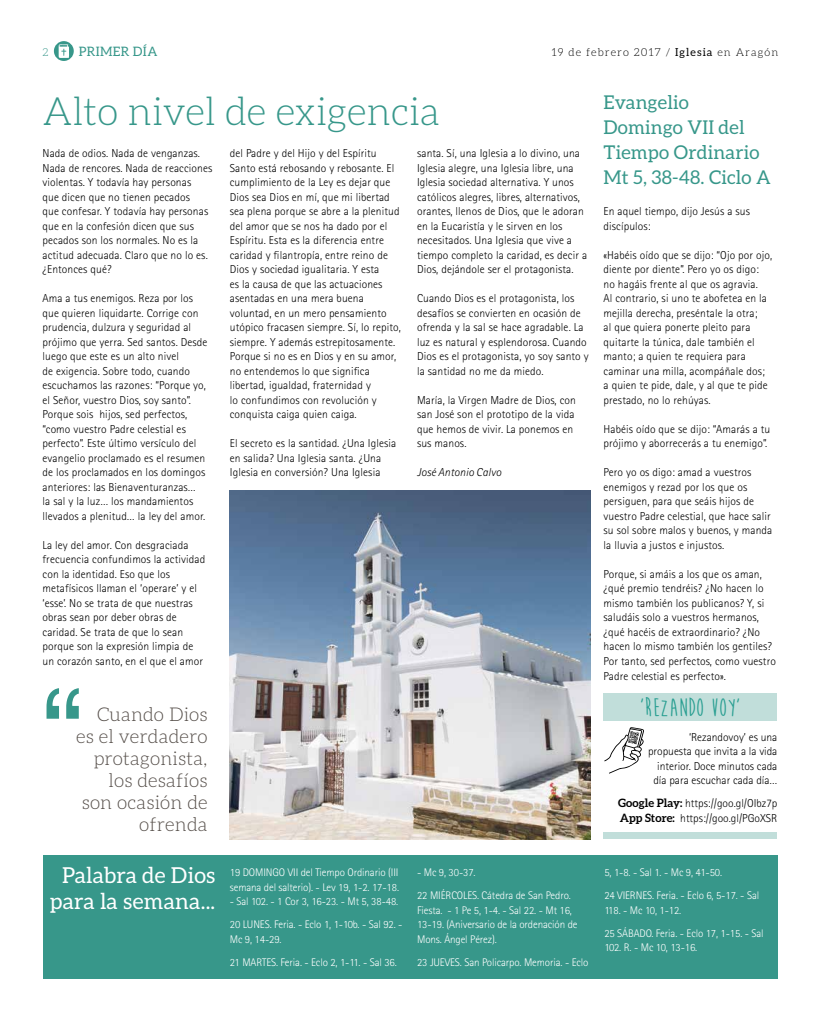
<style>
.page{position:relative;width:820px;height:1021px;background:#fff}
.page>*{position:absolute;margin:0;border:0;box-sizing:border-box;transform-origin:0 0}
.t1{font:120px "Helvetica";color:#37978a}
.t2{font:300 39px "Aleo";color:#37978a}
.t3{font:700 26px "Moon Flower";letter-spacing:.01em;color:#289e91}
.t4{font:22px/26.4px "Aleo";letter-spacing:.01em;color:#fff;text-align:center}
.t5{font:300 19px/22px "Aleo";letter-spacing:.01em;color:#544d48;text-align:right}
.t6{font:19px/25px "Aleo";letter-spacing:.01em;color:#37978a}
.t7{font:13px "Aleo";letter-spacing:.025em;color:#37978a}
.t8{font:300 11.5px/14.5px "Rotis Sans Serif";letter-spacing:.01em;color:#000}
.t9{font:italic 300 11.5px "Rotis Sans Serif";letter-spacing:.01em;color:#000}
.t10{font:300 11px/23px "Rotis Sans Serif";letter-spacing:-.01em;color:#fff}
.t11{font:300 11px "Aleo";letter-spacing:.1em;color:#000}
.t12{font:300 11px "Aleo";color:#37978a}
.s1{font-weight:400}
.s2{font-family:"Aleo";font-weight:700}
</style>
<div class="page">
<svg style="left:54px;top:41px;width:20px;height:20px"></svg>
<div style="left:43px;top:855px;width:734px;height:124px;background:#37978a"></div>
<img style="left:230px;top:491px;width:360px;height:348px">
<div style="left:603px;top:694px;width:173px;height:27px;background:#c1deda"></div>
<div style="left:603px;top:832px;width:173px;height:7px;background:#c1deda"></div>
<svg style="left:604px;top:727px;width:39px;height:46px"></svg>
<p class="t12" style="left:43px;top:46px;width:7px">2</p>
<p class="t7" style="left:79px;top:44px;width:80px">PRIMER DÍA</p>
<p class="t11" style="left:551px;top:46px;width:228px">19 de febrero 2017 / <span class="s1">Iglesia</span> en Aragón</p>
<h2 class="t2" style="left:43px;top:90px;width:399px">Alto nivel de exigencia</h2>
<h3 class="t6" style="left:603px;top:89px;width:168px">Evangelio<br>Domingo VII del<br>Tiempo Ordinario<br>Mt 5, 38-48. Ciclo A</h3>
<p class="t8" style="left:603px;top:204px;width:148px">En aquel tiempo, dijo Jesús a sus discípulos:</p>
<p class="t8" style="left:603px;top:247px;width:170px">«Habéis oído que se dijo: “Ojo por ojo, diente por diente”. Pero yo os digo: no hagáis frente al que os agravia.<br>Al contrario, si uno te abofetea en la mejilla derecha, preséntale la otra;<br>al que quiera ponerte pleito para quitarte la túnica, dale también el manto; a quien te requiera para caminar una milla, acompáñale dos; a quien te pide, dale, y al que te pide prestado, no lo rehúyas.</p>
<p class="t8" style="left:603px;top:422px;width:168px">Habéis oído que se dijo: “Amarás a tu prójimo y aborrecerás a tu enemigo”.</p>
<p class="t8" style="left:603px;top:465px;width:170px">Pero yo os digo: amad a vuestros enemigos y rezad por los que os persiguen, para que seáis hijos de vuestro Padre celestial, que hace salir su sol sobre malos y buenos, y manda la lluvia a justos e injustos.</p>
<p class="t8" style="left:603px;top:567px;width:174px">Porque, si amáis a los que os aman, ¿qué premio tendréis? ¿No hacen lo mismo también los publicanos? Y, si saludáis solo a vuestros hermanos, ¿qué hacéis de extraordinario? ¿No hacen lo mismo también los gentiles?<br>Por tanto, sed perfectos, como vuestro Padre celestial es perfecto».</p>
<h3 class="t3" style="left:639px;top:694px;width:102px">‘REZANDO VOY’</h3>
<p class="t8" style="left:647px;top:729px;width:131px;text-align:right">‘Rezandovoy’ es una propuesta que invita a la vida interior. Doce minutos cada día para escuchar cada día…</p>
<p class="t8" style="left:618px;top:796px;width:161px"><span class="s2">Google Play:</span> https://goo.gl/OIbz7p<br><span class="s2">App Store:</span> https://goo.gl/PGoXSR</p>
<p class="t8" style="left:417px;top:146px;width:171px">santa. Sí, una Iglesia a lo divino, una Iglesia alegre, una Iglesia libre, una Iglesia sociedad alternativa. Y unos católicos alegres, libres, alternativos, orantes, llenos de Dios, que le adoran en la Eucaristía y le sirven en los necesitados. Una Iglesia que vive a tiempo completo la caridad, es decir a Dios, dejándole ser el protagonista.</p>
<p class="t8" style="left:417px;top:291px;width:173px">Cuando Dios es el protagonista, los desafíos se convierten en ocasión de ofrenda y la sal se hace agradable. La luz es natural y esplendorosa. Cuando Dios es el protagonista, yo soy santo y la santidad no me da miedo.</p>
<p class="t8" style="left:417px;top:393px;width:160px">María, la Virgen Madre de Dios, con san José son el prototipo de la vida que hemos de vivir. La ponemos en sus manos.</p>
<p class="t9" style="left:417px;top:466px;width:86px">José Antonio Calvo</p>
<p class="t8" style="left:43px;top:146px;width:171px">Nada de odios. Nada de venganzas.<br>Nada de rencores. Nada de reacciones violentas. Y todavía hay personas<br>que dicen que no tienen pecados<br>que confesar. Y todavía hay personas que en la confesión dicen que sus pecados son los normales. No es la actitud adecuada. Claro que no lo es. ¿Entonces qué?</p>
<p class="t8" style="left:43px;top:291px;width:166px">Ama a tus enemigos. Reza por los que quieren liquidarte. Corrige con prudencia, dulzura y seguridad al prójimo que yerra. Sed santos. Desde luego que este es un alto nivel<br>de exigencia. Sobre todo, cuando escuchamos las razones: “Porque yo, el Señor, vuestro Dios, soy santo”.<br>Porque sois hijos, sed perfectos, “como vuestro Padre celestial es perfecto”. Este último versículo del evangelio proclamado es el resumen de los proclamados en los domingos anteriores: las Bienaventuranzas…<br>la sal y la luz… los mandamientos llevados a plenitud… la ley del amor.</p>
<p class="t8" style="left:43px;top:538px;width:164px">La ley del amor. Con desgraciada frecuencia confundimos la actividad con la identidad. Eso que los metafísicos llaman el ‘operare’ y el ‘esse’. No se trata de que nuestras obras sean por deber obras de caridad. Se trata de que lo sean porque son la expresión limpia de un corazón santo, en el que el amor</p>
<p class="t8" style="left:230px;top:146px;width:172px">del Padre y del Hijo y del Espíritu Santo está rebosando y rebosante. El cumplimiento de la Ley es dejar que Dios sea Dios en mí, que mi libertad sea plena porque se abre a la plenitud del amor que se nos ha dado por el Espíritu. Esta es la diferencia entre caridad y filantropía, entre reino de Dios y sociedad igualitaria. Y esta<br>es la causa de que las actuaciones asentadas en una mera buena voluntad, en un mero pensamiento utópico fracasen siempre. Sí, lo repito, siempre. Y además estrepitosamente.<br>Porque si no es en Dios y en su amor, no entendemos lo que significa libertad, igualdad, fraternidad y<br>lo confundimos con revolución y conquista caiga quien caiga.</p>
<p class="t8" style="left:230px;top:436px;width:168px">El secreto es la santidad. ¿Una Iglesia en salida? Una Iglesia santa. ¿Una<br>Iglesia en conversión? Una Iglesia</p>
<h1 class="t1" style="left:42px;top:640px;width:41px">“</h1>
<h3 class="t5" style="left:76px;top:703px;width:133px">Cuando Dios es el verdadero protagonista, los desafíos son ocasión de ofrenda</h3>
<h3 class="t4" style="left:50px;top:861px;width:166px">Palabra de Dios para la semana...</h3>
<p class="t10" style="left:230px;top:865px;width:171px;line-height:14.5px">19 DOMINGO VII del Tiempo Ordinario (III semana del salterio). - Lev 19, 1-2. 17-18.</p>
<p class="t10" style="left:230px;top:890px;width:174px">- Sal 102. - 1 Cor 3, 16-23. - Mt 5, 38-48.<br>20 LUNES. Feria. - Eclo 1, 1-10b. - Sal 92. -</p>
<p class="t10" style="left:230px;top:927px;width:168px">Mc 9, 14-29.<br>21 MARTES. Feria. - Eclo 2, 1-11. - Sal 36.</p>
<p class="t10" style="left:417px;top:861px;width:155px">- Mc 9, 30-37.<br>22 MIÉRCOLES. Cátedra de San Pedro.</p>
<p class="t10" style="left:417px;top:902px;width:162px;line-height:14.5px">Fiesta. - 1 Pe 5, 1-4. - Sal 22. - Mt 16,<br>13-19. (Aniversario de la ordenación de<br>Mons. Ángel Pérez).</p>
<p class="t10" style="left:417px;top:950px;width:173px">23 JUEVES. San Policarpo. Memoria. - Eclo</p>
<p class="t10" style="left:604px;top:861px;width:156px">5, 1-8. - Sal 1. - Mc 9, 41-50.<br>24 VIERNES. Feria. - Eclo 6, 5-17. - Sal</p>
<p class="t10" style="left:604px;top:898px;width:161px">118. - Mc 10, 1-12.<br>25 SÁBADO. Feria. - Eclo 17, 1-15. - Sal</p>
<p class="t10" style="left:604px;top:936px;width:94px">102. R. - Mc 10, 13-16.</p>
</div>
